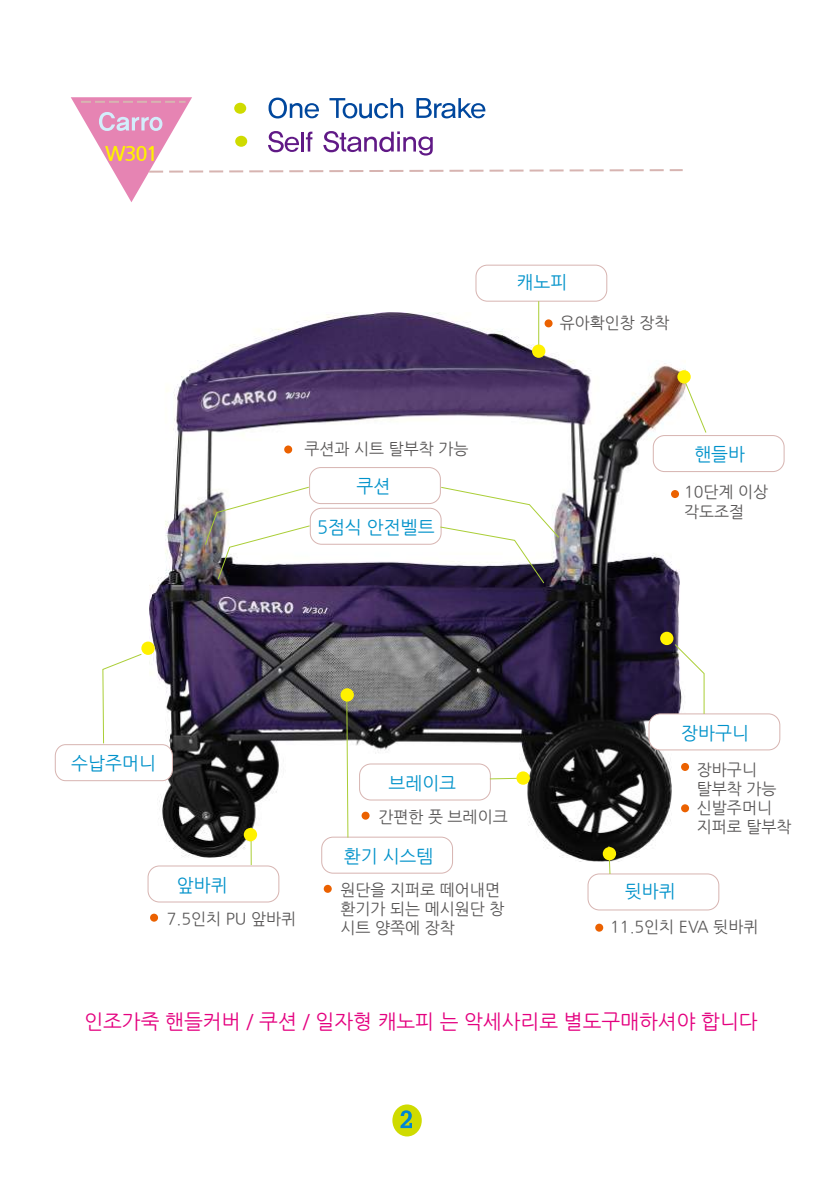
<style>
.page{position:relative;width:840px;height:1191px;background:#fff}
.page>*{position:absolute;margin:0;border:0;box-sizing:border-box;transform-origin:0 0}
.t1{font:20px "Nanum Gothic";color:#e4007f}
.t2{font:700 20px "Nanum Gothic";color:#fff100}
.t3{font:18px "Nanum Gothic";color:#0092ca}
.t4{font:16px/19.2px "Nanum Gothic";color:#595757}
</style>
<div class="page">
<img style="left:150px;top:313px;width:534px;height:548px">
<div style="left:392px;top:1104px;width:29px;height:32px;background:#cfdb00;border-radius:50%"></div>
<svg style="left:400px;top:1110px;width:12px;height:18px"></svg>
<div style="left:475px;top:265px;width:132px;height:37px;border:1px solid #d7b4b1;border-radius:11px"></div>
<div style="left:653px;top:435px;width:130px;height:36px;background:#fff;border-radius:11px"></div>
<div style="left:652px;top:435px;width:132px;height:37px;border:1px solid #d7b4b1;border-radius:11px"></div>
<div style="left:648px;top:714px;width:131px;height:36px;background:#fff;border-radius:11px"></div>
<div style="left:648px;top:713px;width:131px;height:37px;border:1px solid #d7b4b1;border-radius:11px"></div>
<div style="left:55px;top:744px;width:117px;height:36px;background:#fff;border-radius:11px"></div>
<div style="left:55px;top:744px;width:118px;height:37px;border:1px solid #d7b4b1;border-radius:11px"></div>
<div style="left:310px;top:508px;width:131px;height:36px;background:#fff;border-radius:11px"></div>
<div style="left:309px;top:508px;width:132px;height:37px;border:1px solid #d7b4b1;border-radius:11px"></div>
<hr style="left:538px;top:301px;width:1px;height:50px;background:#aace36">
<svg style="left:683px;top:380px;width:23px;height:54px"></svg>
<svg style="left:673px;top:643px;width:31px;height:72px"></svg>
<svg style="left:102px;top:654px;width:40px;height:90px"></svg>
<div style="left:309px;top:467px;width:131px;height:36px;background:#fff;border-radius:11px"></div>
<div style="left:309px;top:467px;width:131px;height:37px;border:1px solid #d7b4b1;border-radius:11px"></div>
<svg style="left:439px;top:486px;width:120px;height:98px"></svg>
<svg style="left:204px;top:486px;width:106px;height:94px"></svg>
<svg style="left:680px;top:804px;width:8px;height:8px"></svg>
<svg style="left:680px;top:763px;width:8px;height:8px"></svg>
<div style="left:544px;top:319px;width:8px;height:8px;background:#eb6100;border-radius:50%"></div>
<div style="left:284px;top:445px;width:8px;height:8px;background:#eb6100;border-radius:50%"></div>
<div style="left:531px;top:344px;width:14px;height:14px;background:#fff100;border-radius:50%"></div>
<div style="left:677px;top:370px;width:13px;height:13px;background:#fff100;border-radius:50%"></div>
<div style="left:659px;top:632px;width:14px;height:13px;background:#fff100;border-radius:50%"></div>
<div style="left:359px;top:764px;width:131px;height:36px;background:#fff;border-radius:11px"></div>
<div style="left:359px;top:763px;width:131px;height:37px;border:1px solid #d7b4b1;border-radius:11px"></div>
<svg style="left:488px;top:777px;width:43px;height:3px"></svg>
<div style="left:361px;top:811px;width:8px;height:8px;background:#eb6100;border-radius:50%"></div>
<div style="left:516px;top:771px;width:13px;height:13px;background:#fff100;border-radius:50%"></div>
<div style="left:141px;top:641px;width:14px;height:14px;background:#fff100;border-radius:50%"></div>
<svg style="left:71px;top:97px;width:612px;height:105px"></svg>
<svg style="left:670px;top:490px;width:8px;height:8px"></svg>
<div style="left:321px;top:837px;width:131px;height:36px;background:#fff;border-radius:11px"></div>
<div style="left:321px;top:836px;width:132px;height:37px;border:1px solid #d7b4b1;border-radius:11px"></div>
<svg style="left:345px;top:701px;width:4px;height:137px"></svg>
<div style="left:323px;top:885px;width:8px;height:8px;background:#eb6100;border-radius:50%"></div>
<div style="left:340px;top:688px;width:13px;height:13px;background:#fff100;border-radius:50%"></div>
<div style="left:587px;top:873px;width:132px;height:37px;border:1px solid #d7b4b1;border-radius:11px"></div>
<svg style="left:607px;top:845px;width:3px;height:30px"></svg>
<div style="left:595px;top:923px;width:8px;height:8px;background:#eb6100;border-radius:50%"></div>
<div style="left:602px;top:847px;width:13px;height:13px;background:#fff100;border-radius:50%"></div>
<div style="left:147px;top:865px;width:132px;height:37px;border:1px solid #d7b4b1;border-radius:11px"></div>
<hr style="left:250px;top:827px;width:1px;height:38px;background:#aace36">
<div style="left:150px;top:913px;width:8px;height:8px;background:#eb6100;border-radius:50%"></div>
<div style="left:243px;top:828px;width:14px;height:13px;background:#fff100;border-radius:50%"></div>
<p class="t2" style="left:105px;top:144px;width:55px">W301</p>
<p class="t4" style="left:304px;top:440px;width:165px">쿠션과 시트 탈부착 가능</p>
<p class="t3" style="left:356px;top:477px;width:35px">쿠션</p>
<p class="t3" style="left:317px;top:518px;width:119px">5점식 안전벨트</p>
<p class="t3" style="left:516px;top:274px;width:52px">캐노피</p>
<p class="t4" style="left:559px;top:314px;width:111px">유아확인창 장착</p>
<p class="t3" style="left:694px;top:445px;width:52px">핸들바</p>
<p class="t4" style="left:683px;top:483px;width:86px">10단계 이상 각도조절</p>
<p class="t3" style="left:71px;top:754px;width:86px">수납주머니</p>
<p class="t3" style="left:680px;top:724px;width:69px">장바구니</p>
<p class="t4" style="left:696px;top:760px;width:96px">장바구니 탈부착 가능 신발주머니 지퍼로 탈부착</p>
<p class="t3" style="left:388px;top:774px;width:69px">브레이크</p>
<p class="t4" style="left:378px;top:807px;width:131px">간편한 풋 브레이크</p>
<p class="t3" style="left:343px;top:847px;width:91px">환기 시스템</p>
<p class="t4" style="left:340px;top:880px;width:165px">원단을 지퍼로 떼어내면 환기가 되는 메시원단 창 시트 양쪽에 장착</p>
<p class="t3" style="left:177px;top:876px;width:52px">앞바퀴</p>
<p class="t3" style="left:624px;top:882px;width:52px">뒷바퀴</p>
<p class="t4" style="left:167px;top:909px;width:131px">7.5인치 PU 앞바퀴</p>
<p class="t4" style="left:610px;top:917px;width:150px">11.5인치 EVA 뒷바퀴</p>
<p class="t1" style="left:84px;top:1012px;width:674px">인조가죽 핸들커버 / 쿠션 / 일자형 캐노피 는 악세사리로 별도구매하셔야 합니다</p>
</div>
